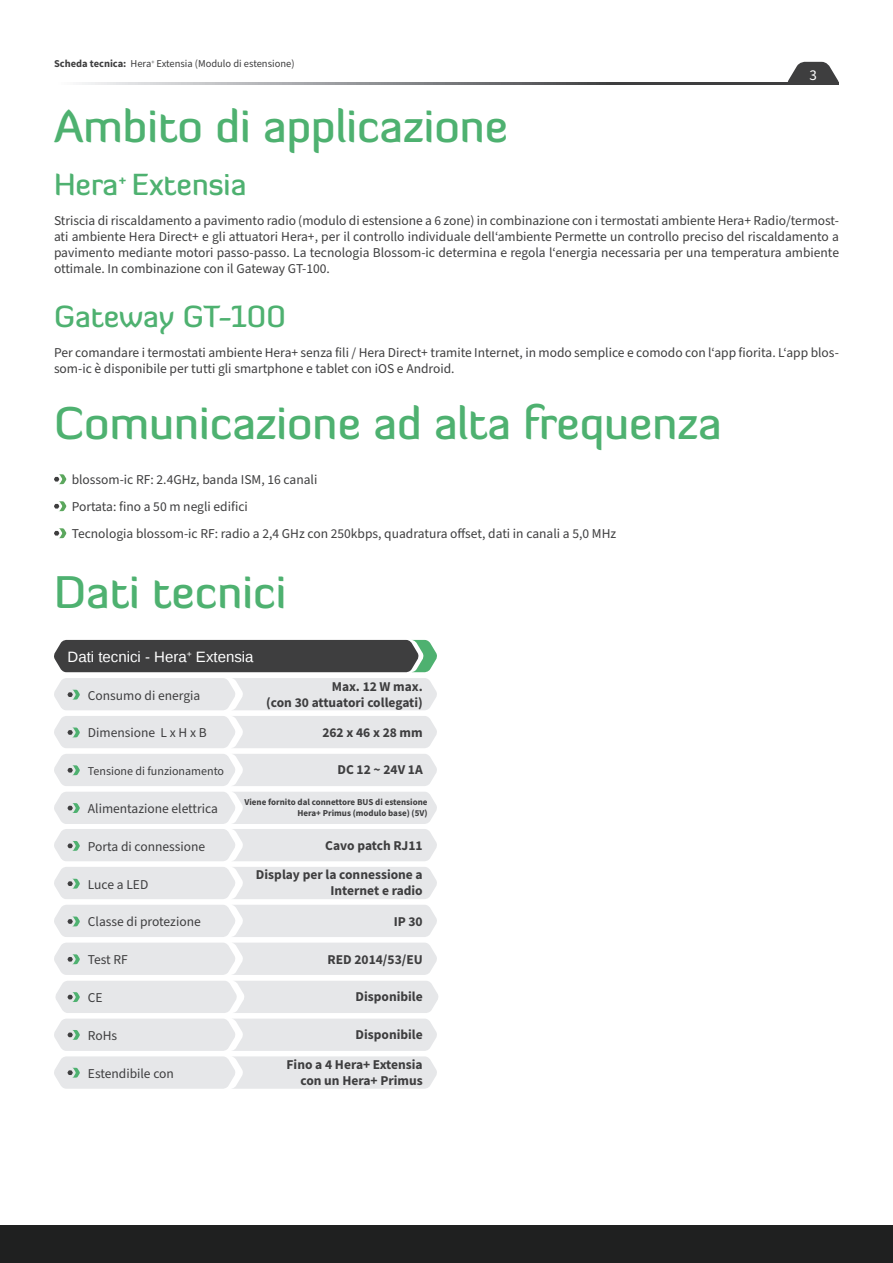
<style>
.page{position:relative;width:893px;height:1263px;background:#fff}
.page>*{position:absolute;margin:0;border:0;box-sizing:border-box;transform-origin:0 0}
.t1{font:500 45px "Diavlo";color:#4eb170}
.t2{font:500 30px "Diavlo";color:#4eb170}
.t3{font:15px "Liberation Sans";color:#fff}
.t4{font:15px "Source Sans Pro";color:#fff}
.Body_Text__Regular{font:13.5px/16.2px "Source Sans Pro";color:#3e3e3f;text-align:justify}
.Body_Text__Regular-2{font:700 13.5px/16.2px "Source Sans Pro";color:#3e3e3f;text-align:right}
.Body_Text__Regular-3{font:12px "Source Sans Pro";color:#3e3e3f}
.t5{font:10.5px "Source Sans Pro";color:#3e3e3f}
.Body_Text__Regular-4{font:700 9px/10.8px "Source Sans Pro";color:#3e3e3f;text-align:right}
.s1{font-weight:700}
</style>
<div class="page">
<svg style="left:787px;top:62px;width:52px;height:20px"></svg>
<svg style="left:82px;top:82px;width:757px;height:3px;background:#7d7e80"></svg>
<div style="left:0;top:1225px;width:893px;height:38px;background:#1f2020"></div>
<svg style="left:54px;top:474px;width:12px;height:10px"></svg>
<svg style="left:54px;top:501px;width:12px;height:10px"></svg>
<svg style="left:54px;top:528px;width:12px;height:10px"></svg>
<svg style="left:54px;top:640px;width:383px;height:32px;background:#444847"></svg>
<div style="left:54px;top:678px;width:383px;height:32px;background:#e6e7e9"></div>
<div style="left:54px;top:716px;width:383px;height:32px;background:#e6e7e9"></div>
<div style="left:54px;top:754px;width:383px;height:32px;background:#e6e7e9"></div>
<svg style="left:54px;top:792px;width:383px;height:69px;background:#e8e9ea"></svg>
<div style="left:54px;top:867px;width:383px;height:32px;background:#e6e7e9"></div>
<svg style="left:54px;top:905px;width:383px;height:70px;background:#e8e9ea"></svg>
<svg style="left:54px;top:981px;width:384px;height:108px"></svg>
<p class="t5" style="left:54px;top:57px;width:242px"><span class="s1">Scheda tecnica:</span> Hera<sup>+</sup> Extensia (Modulo di estensione)</p>
<p class="t1" style="left:54px;top:98px;width:456px">Ambito di applicazione</p>
<p class="t2" style="left:54px;top:166px;width:194px">Hera<sup>+</sup> Extensia</p>
<p class="t4" style="left:809px;top:65px;width:9px">3</p>
<p class="Body_Text__Regular" style="left:54px;top:212px;width:786px">Striscia di riscaldamento a pavimento radio (modulo di estensione a 6 zone) in combinazione con i termostati ambiente Hera+ Radio/termost&shy;ati ambiente Hera Direct+ e gli attuatori Hera+, per il controllo individuale dell‘ambiente Permette un controllo preciso del riscaldamento a pavimento mediante motori passo-passo. La tecnologia Blossom-ic determina e regola l‘energia necessaria per una temperatura ambiente ottimale. In combinazione con il Gateway GT-100.</p>
<p class="t2" style="left:54px;top:298px;width:233px">Gateway GT-100</p>
<p class="Body_Text__Regular" style="left:54px;top:344px;width:786px">Per comandare i termostati ambiente Hera+ senza fili / Hera Direct+ tramite Internet, in modo semplice e comodo con l‘app fiorita. L‘app blos&shy;som-ic è disponibile per tutti gli smartphone e tablet con iOS e Android.</p>
<p class="t1" style="left:54px;top:395px;width:669px">Comunicazione ad alta frequenza</p>
<p class="Body_Text__Regular" style="left:72px;top:472px;width:247px">blossom-ic RF: 2.4GHz, banda ISM, 16 canali</p>
<p class="Body_Text__Regular" style="left:72px;top:499px;width:178px">Portata: fino a 50 m negli edifici</p>
<p class="Body_Text__Regular" style="left:72px;top:526px;width:546px">Tecnologia blossom-ic RF: radio a 2,4 GHz con 250kbps, quadratura offset, dati in canali a 5,0 MHz</p>
<p class="t1" style="left:54px;top:564px;width:234px">Dati tecnici</p>
<p class="t3" style="left:68px;top:648px;width:188px">Dati tecnici - Hera<sup>+</sup> Extensia</p>
<p class="Body_Text__Regular" style="left:88px;top:687px;width:114px">Consumo di energia</p>
<p class="Body_Text__Regular" style="left:88px;top:725px;width:120px">Dimensione L x H x B</p>
<p class="Body_Text__Regular-3" style="left:88px;top:763px;width:138px">Tensione di funzionamento</p>
<p class="Body_Text__Regular" style="left:88px;top:801px;width:132px">Alimentazione elettrica</p>
<p class="Body_Text__Regular" style="left:88px;top:839px;width:119px">Porta di connessione</p>
<p class="Body_Text__Regular" style="left:88px;top:876px;width:62px">Luce a LED</p>
<p class="Body_Text__Regular" style="left:88px;top:914px;width:114px">Classe di protezione</p>
<p class="Body_Text__Regular" style="left:88px;top:952px;width:42px">Test RF</p>
<p class="Body_Text__Regular" style="left:88px;top:990px;width:16px">CE</p>
<p class="Body_Text__Regular" style="left:88px;top:1028px;width:31px">RoHs</p>
<p class="Body_Text__Regular" style="left:88px;top:1065px;width:88px">Estendibile con</p>
<p class="Body_Text__Regular-2" style="left:266px;top:678px;width:158px">Max. 12 W max.<br>(con 30 attuatori collegati)</p>
<p class="Body_Text__Regular-2" style="left:322px;top:724px;width:102px">262 x 46 x 28 mm</p>
<p class="Body_Text__Regular-2" style="left:337px;top:762px;width:87px">DC 12 ~ 24V 1A</p>
<p class="Body_Text__Regular-4" style="left:244px;top:796px;width:185px">Viene fornito dal connettore BUS di estensione<br>Hera+ Primus (modulo base) (5V)</p>
<p class="Body_Text__Regular-2" style="left:325px;top:837px;width:99px">Cavo patch RJ11</p>
<p class="Body_Text__Regular-2" style="left:256px;top:866px;width:168px">Display per la connessione a<br>Internet e radio</p>
<p class="Body_Text__Regular-2" style="left:394px;top:913px;width:31px">IP 30</p>
<p class="Body_Text__Regular-2" style="left:327px;top:951px;width:97px">RED 2014/53/EU</p>
<p class="Body_Text__Regular-2" style="left:355px;top:988px;width:69px">Disponibile</p>
<p class="Body_Text__Regular-2" style="left:355px;top:1026px;width:69px">Disponibile</p>
<p class="Body_Text__Regular-2" style="left:287px;top:1056px;width:138px">Fino a 4 Hera+ Extensia con un Hera+ Primus</p>
</div>
